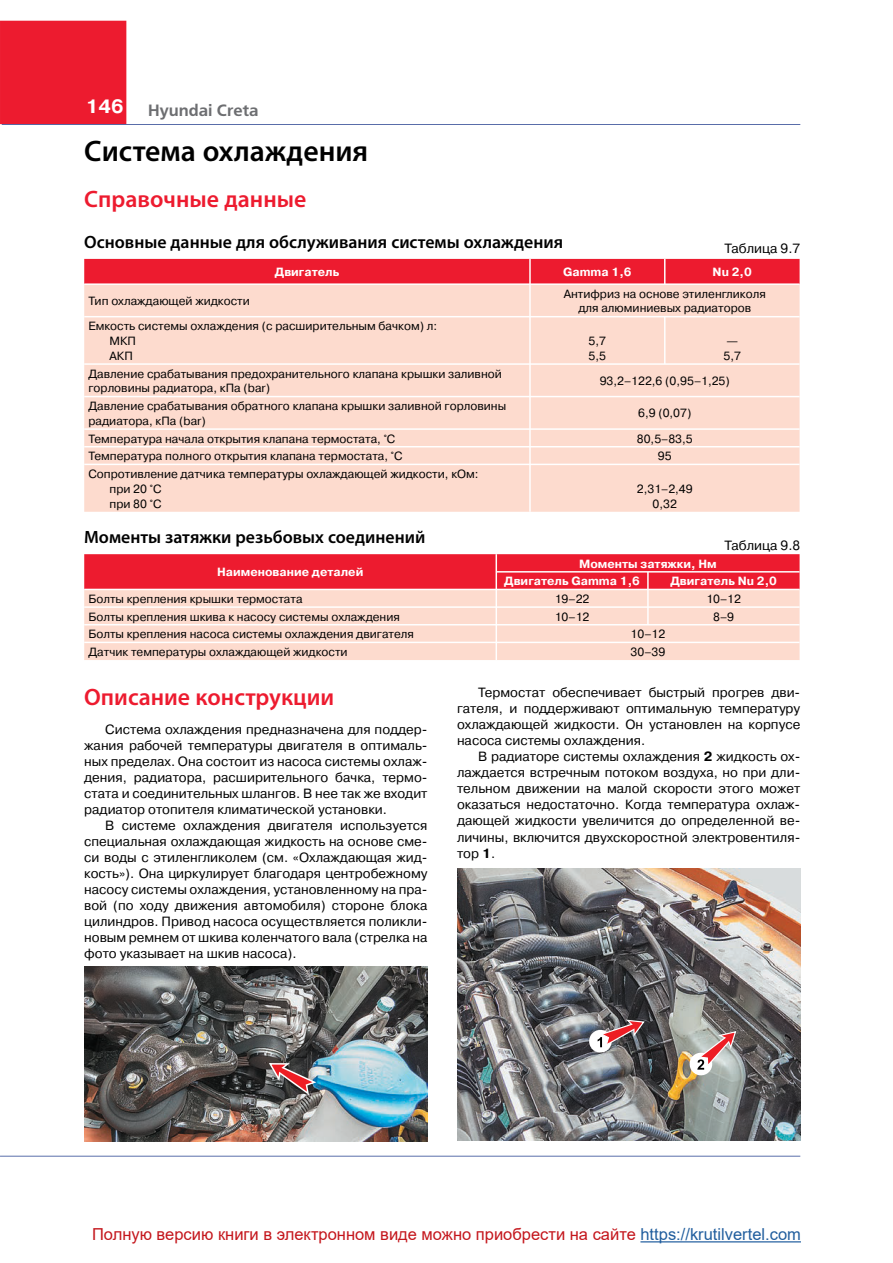
<style>
.page{position:relative;width:893px;height:1263px;background:#fff}
.page>*{position:absolute;margin:0;border:0;box-sizing:border-box;transform-origin:0 0}
.t1{font:600 29.7px "Myriad Pro";color:#000}
.t2{font:600 23.7px "Myriad Pro";color:#ed1b2f}
.t3{font:700 19.35px "Pragmatica C";color:#fff}
.t4{font:600 17.85px "Myriad Pro";color:#000}
.t5{font:16.5px "Arial";color:#c4161c}
.t6{font:700 16.35px "Free Set C";color:#6d6e71}
.t7{font:13.35px/16px "Pragmatica C";color:#000;text-align:justify}
.t8{font:11.85px/14.9px "Pragmatica C";color:#000}
.t9{font:700 11.85px/17.7px "Pragmatica C";color:#fff}
.s1{font-weight:700}
.s2{color:#215e9e}
</style>
<div class="page">
<div style="left:0;top:21px;width:126px;height:103px;background:#ed1b2f"></div>
<hr style="left:2px;top:124px;width:798px;height:1px;background:#25408f">
<hr style="left:0;top:1156px;width:800px;height:1px;background:#25408f">
<svg style="left:84px;top:259px;width:716px;height:253px;background:#fbcac0"></svg>
<svg style="left:84px;top:554px;width:716px;height:106px;background:#f7a09e"></svg>
<img style="left:84px;top:966px;width:343px;height:175px">
<svg style="left:269px;top:1063px;width:47px;height:32px;background:#865f61"></svg>
<img style="left:457px;top:868px;width:343px;height:273px">
<svg style="left:688px;top:1031px;width:48px;height:45px"></svg>
<svg style="left:587px;top:1019px;width:58px;height:35px"></svg>
<hr style="left:640px;top:1241px;width:161px;height:1px;background:#215e9e">
<h3 class="t3" style="left:86px;top:96px;width:39px">146</h3>
<p class="t6" style="left:148px;top:101px;width:112px">Hyundai Creta</p>
<h1 class="t1" style="left:84px;top:132px;width:286px">Система охлаждения</h1>
<h2 class="t2" style="left:84px;top:184px;width:224px">Справочные данные</h2>
<h3 class="t4" style="left:84px;top:230px;width:480px">Основные данные для обслуживания системы охлаждения</h3>
<p class="t7" style="left:725px;top:240px;width:77px">Таблица 9.7</p>
<p class="t9" style="left:275px;top:263px;width:66px">Двигатель</p>
<p class="t9" style="left:563px;top:263px;width:70px">Gamma 1,6</p>
<p class="t9" style="left:713px;top:263px;width:41px">Nu 2,0</p>
<p class="t8" style="left:88px;top:294px;width:163px">Тип охлаждающей жидкости</p>
<p class="t8" style="left:564px;top:286px;width:204px;text-align:center">Антифриз на основе этиленгликоля для алюминиевых радиаторов</p>
<p class="t8" style="left:110px;top:319px;width:329px;text-indent:-21px">Емкость системы охлаждения (с расширительным бачком) л:<br>МКП<br>АКП</p>
<p class="t8" style="left:589px;top:334px;width:19px">5,7<br>5,5</p>
<p class="t8" style="left:723px;top:334px;width:19px">—<br>5,7</p>
<p class="t8" style="left:88px;top:366px;width:415px">Давление срабатывания предохранительного клапана крышки заливной горловины радиатора, кПа (bar)</p>
<p class="t8" style="left:600px;top:373px;width:132px">93,2–122,6 (0,95–1,25)</p>
<p class="t8" style="left:88px;top:399px;width:419px">Давление срабатывания обратного клапана крышки заливной горловины радиатора, кПа (bar)</p>
<p class="t8" style="left:638px;top:406px;width:55px">6,9 (0,07)</p>
<p class="t8" style="left:88px;top:431px;width:308px">Температура начала открытия клапана термостата, °С</p>
<p class="t8" style="left:637px;top:431px;width:57px">80,5–83,5</p>
<p class="t8" style="left:88px;top:449px;width:316px">Температура полного открытия клапана термостата, °С</p>
<p class="t8" style="left:658px;top:449px;width:15px">95</p>
<p class="t8" style="left:110px;top:466px;width:371px;text-indent:-21px">Сопротивление датчика температуры охлаждающей жидкости, кОм: при 20 °С<br>при 80 °С</p>
<p class="t8" style="left:637px;top:481px;width:57px;text-align:center">2,31–2,49<br>0,32</p>
<h3 class="t4" style="left:84px;top:526px;width:343px">Моменты затяжки резьбовых соединений</h3>
<p class="t9" style="left:217px;top:564px;width:148px">Наименование деталей</p>
<p class="t9" style="left:504px;top:555px;width:214px;text-indent:75px">Моменты затяжки, Нм<br>Двигатель Gamma 1,6</p>
<p class="t7" style="left:725px;top:537px;width:77px">Таблица 9.8</p>
<p class="t9" style="left:670px;top:572px;width:108px">Двигатель Nu 2,0</p>
<p class="t8" style="left:88px;top:591px;width:216px">Болты крепления крышки термостата</p>
<p class="t8" style="left:555px;top:591px;width:36px">19–22</p>
<p class="t8" style="left:706px;top:591px;width:36px">10–12</p>
<p class="t8" style="left:88px;top:609px;width:313px">Болты крепления шкива к насосу системы охлаждения</p>
<p class="t8" style="left:555px;top:609px;width:36px">10–12</p>
<p class="t8" style="left:713px;top:609px;width:22px">8–9</p>
<p class="t8" style="left:88px;top:627px;width:327px">Болты крепления насоса системы охлаждения двигателя</p>
<p class="t8" style="left:631px;top:627px;width:36px">10–12</p>
<p class="t8" style="left:88px;top:644px;width:261px">Датчик температуры охлаждающей жидкости</p>
<p class="t8" style="left:631px;top:644px;width:36px">30–39</p>
<h2 class="t2" style="left:84px;top:682px;width:251px">Описание конструкции</h2>
<p class="t7" style="left:84px;top:721px;width:345px;text-indent:21px">Система охлаждения предназначена для поддер&shy;жания рабочей температуры двигателя в оптималь&shy;ных пределах. Она состоит из насоса системы охлаж&shy;дения, радиатора, расширительного бачка, термо&shy;стата и соединительных шлангов. В нее так же входит радиатор отопителя климатической установки.</p>
<p class="t7" style="left:84px;top:817px;width:345px;text-indent:21px">В системе охлаждения двигателя используется специальная охлаждающая жидкость на основе сме&shy;си воды с этиленгликолем (см. «Охлаждающая жид&shy;кость»). Она циркулирует благодаря центробежному насосу системы охлаждения, установленному на пра&shy;вой (по ходу движения автомобиля) стороне блока цилиндров. Привод насоса осуществляется поликли&shy;новым ремнем от шкива коленчатого вала (стрелка на фото указывает на шкив насоса).</p>
<p class="t7" style="left:457px;top:684px;width:345px;text-indent:21px">Термостат обеспечивает быстрый прогрев дви&shy;гателя, и поддерживают оптимальную температуру охлаждающей жидкости. Он установлен на корпусе насоса системы охлаждения.</p>
<p class="t7" style="left:457px;top:749px;width:345px;text-indent:21px">В радиаторе системы охлаждения <span class="s1">2</span> жидкость ох&shy;лаждается встречным потоком воздуха, но при дли&shy;тельном движении на малой скорости этого может оказаться недостаточно. Когда температура охлаж&shy;дающей жидкости увеличится до определенной ве&shy;личины, включится двухскоростной электровентиля&shy;тор <span class="s1">1</span>.</p>
<p class="t5" style="left:92px;top:1223px;width:710px">Полную версию книги в электронном виде можно приобрести на сайте <span class="s2">https://krutilvertel.com</span></p>
</div>
